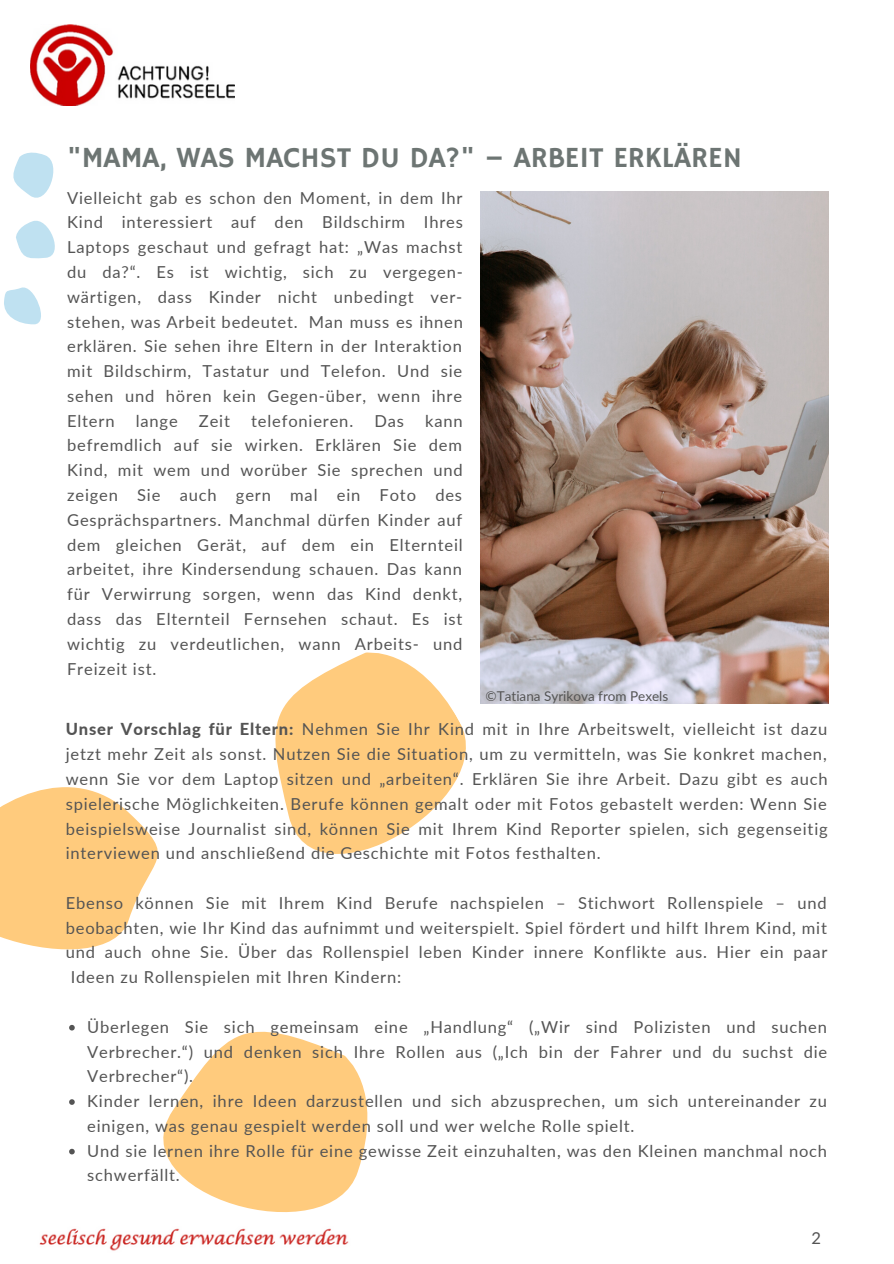
<style>
.page{position:relative;width:894px;height:1264px;background:#fff}
.page>*{position:absolute;margin:0;border:0;box-sizing:border-box;transform-origin:0 0}
.t1{font:29.1px "Hammersmith One";color:#6d7573}
.t2{font:16.5px/24.8px "Lato";letter-spacing:.05em;color:#545454;text-align:justify}
.t3{font:13.5px "Lato";color:#545454}
.s1{font-weight:800}
</style>
<div class="page">
<svg style="left:0;top:652px;width:466px;height:561px"></svg>
<svg style="left:4px;top:105px;width:76px;height:220px"></svg>
<img style="left:39px;top:1228px;width:310px;height:23px">
<img style="left:30px;top:24px;width:204px;height:81px">
<img style="left:480px;top:192px;width:348px;height:512px">
<svg style="left:69px;top:1024px;width:6px;height:6px"></svg>
<svg style="left:69px;top:1099px;width:6px;height:5px"></svg>
<svg style="left:69px;top:1148px;width:6px;height:6px"></svg>
<h1 class="t1" style="left:67px;top:140px;width:676px">"MAMA, WAS MACHST DU DA?" – ARBEIT ERKLÄREN</h1>
<p class="t2" style="left:67px;top:185px;width:397px">Vielleicht gab es schon den Moment, in dem Ihr Kind interessiert auf den Bildschirm Ihres Laptops geschaut und gefragt hat: „Was machst du da?“. Es ist wichtig, sich zu vergegen&shy;wärtigen, dass Kinder nicht unbedingt ver&shy;stehen, was Arbeit bedeutet. Man muss es ihnen erklären. Sie sehen ihre Eltern in der Interaktion mit Bildschirm, Tastatur und Telefon. Und sie sehen und hören kein Gegen-über, wenn ihre Eltern</p>
<p class="t2" style="left:67px;top:408px;width:397px;text-indent:358px">kann befremdlich auf sie wirken. Erklären Sie dem Kind, mit wem und worüber Sie sprechen und zeigen Sie auch gern mal ein Foto des Gesprächspartners. Manchmal dürfen Kinder auf dem gleichen Gerät, auf dem ein Elternteil arbeitet, ihre Kindersendung schauen. Das kann für Verwirrung sorgen, wenn das Kind denkt, dass das Elternteil Fernsehen schaut. Es ist wichtig zu verdeutlichen, wann Arbeits- und Freizeit ist.</p>
<p class="t2" style="left:136px;top:408px;width:43px">lange</p>
<p class="t2" style="left:199px;top:408px;width:32px">Zeit</p>
<p class="t2" style="left:251px;top:408px;width:103px">telefonieren.</p>
<p class="t2" style="left:374px;top:408px;width:31px">Das</p>
<p class="t3" style="left:485px;top:688px;width:184px">©Tatiana Syrikova from Pexels</p>
<p class="t2" style="left:66px;top:716px;width:763px"><span class="s1">Unser Vorschlag für Eltern:</span> Nehmen Sie Ihr Kind mit in Ihre Arbeitswelt, vielleicht ist dazu jetzt mehr Zeit als sonst. Nutzen Sie die Situation, um zu vermitteln, was Sie konkret machen, wenn Sie vor dem Laptop sitzen und „arbeiten“. Erklären Sie ihre Arbeit. Dazu gibt es auch spielerische Möglichkeiten. Berufe können gemalt oder mit Fotos gebastelt werden: Wenn Sie beispielsweise Journalist sind, können Sie mit Ihrem Kind Reporter spielen, sich gegenseitig interviewen und anschließend die Geschichte mit Fotos festhalten.</p>
<p class="t2" style="left:66px;top:890px;width:762px">Ebenso können Sie mit Ihrem Kind Berufe nachspielen – Stichwort Rollenspiele – und</p>
<p class="t2" style="left:66px;top:914px;width:762px">beobachten, wie Ihr Kind das aufnimmt und weiterspielt. Spiel fördert und hilft Ihrem Kind, mit</p>
<p class="t2" style="left:66px;top:939px;width:763px">und auch ohne Sie. Über das Rollenspiel leben Kinder innere Konflikte aus. Hier ein paar</p>
<p class="t2" style="left:71px;top:964px;width:332px">Ideen zu Rollenspielen mit Ihren Kindern:</p>
<p class="t2" style="left:87px;top:1014px;width:741px;text-align:left">Überlegen Sie sich gemeinsam eine „Handlung“ („Wir sind Polizisten und suchen Verbrecher.“) und denken sich Ihre Rollen aus („Ich bin der Fahrer und du suchst die Verbrecher“).<br>Kinder lernen, ihre Ideen darzustellen und sich abzusprechen, um sich untereinander zu einigen, was genau gespielt werden soll und wer welche Rolle spielt.<br>Und sie lernen ihre Rolle für eine gewisse Zeit einzuhalten, was den Kleinen manchmal noch schwerfällt.</p>
<p class="t2" style="left:811px;top:1225px;width:11px">2</p>
</div>
